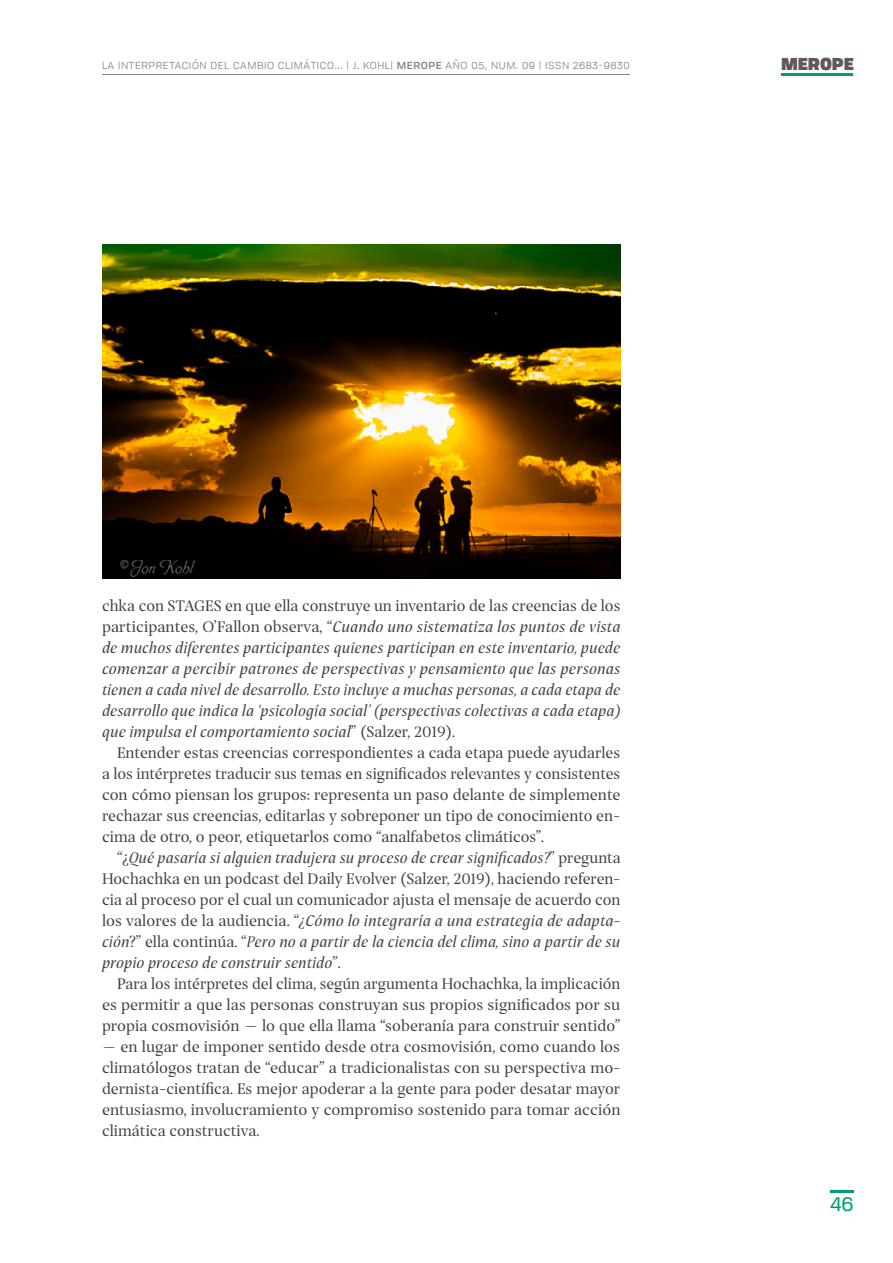
<style>
.page{position:relative;width:893px;height:1263px;background:#fff}
.page>*{position:absolute;margin:0;border:0;box-sizing:border-box;transform-origin:0 0}
.t1{font:19.5px "Tofino Personal";color:#009c77}
.t2{font:16.5px/21px "Prospectus M";color:#404040;text-align:justify}
.t3{font:italic 16.5px/21px "Prospectus M";color:#404040;text-align:justify}
.t4{font:900 16.5px "Tofino Personal";color:#62575b}
.t5{font:12px "Tofino Personal";letter-spacing:.05em;color:#878787}
.s1{font-weight:500}
.s2{font-style:normal}
.s3{font-style:italic}
</style>
<div class="page">
<hr style="left:830px;top:1190px;width:24px;height:2px;background:#009c77">
<hr style="left:782px;top:73px;width:71px;height:2px;background:#009c77">
<hr style="left:102px;top:74px;width:527px;height:1px;background:#878787">
<img style="left:102px;top:245px;width:518px;height:334px">
<p class="t5" style="left:102px;top:56px;width:529px">LA INTERPRETACIÓN DEL CAMBIO CLIMÁTICO... | J. KOHL| <span class="s1">merope</span> AÑO 05, NUM. 09 | ISSN 2683-9830</p>
<p class="t4" style="left:781px;top:49px;width:74px">MEROPE</p>
<p class="t3" style="left:102px;top:595px;width:520px"><span class="s2">chka con STAGES en que ella construye un inventario de las creencias de los participantes, O’Fallon observa, “</span>Cuando uno sistematiza los puntos de vista de muchos diferentes participantes quienes participan en este inventario, puede comenzar a percibir patrones de perspectivas y pensamiento que las personas tienen a cada nivel de desarrollo. Esto incluye a muchas personas, a cada etapa de desarrollo que indica la ‘psicología social’ (perspectivas colectivas a cada etapa) que impulsa el comportamiento social<span class="s2">” (Salzer, 2019).</span></p>
<p class="t2" style="left:102px;top:742px;width:520px;text-indent:15px">Entender estas creencias correspondientes a cada etapa puede ayudarles a los intérpretes traducir sus temas en significados relevantes y consistentes con cómo piensan los grupos: representa un paso delante de simplemente rechazar sus creencias, editarlas y sobreponer un tipo de conocimiento en&shy;cima de otro, o peor, etiquetarlos como “analfabetos climáticos”.</p>
<p class="t2" style="left:102px;top:847px;width:520px;text-indent:15px">“¿<span class="s3">Qué pasaría si alguien tradujera su proceso de crear significados?</span>” pregunta Hochachka en un podcast del Daily Evolver (Salzer, 2019), haciendo referen&shy;cia al proceso por el cual un comunicador ajusta el mensaje de acuerdo con los valores de la audiencia. “<span class="s3">¿Cómo lo integraría a una estrategia de adapta&shy;ción</span>?” ella continúa. “<span class="s3">Pero no a partir de la ciencia del clima, sino a partir de su propio proceso de construir sentido</span>”.</p>
<p class="t2" style="left:102px;top:973px;width:520px;text-indent:15px">Para los intérpretes del clima, según argumenta Hochachka, la implicación es permitir a que las personas construyan sus propios significados por su propia cosmovisión — lo que ella llama “soberanía para construir sentido”</p>
<p class="t2" style="left:102px;top:1036px;width:520px">— en lugar de imponer sentido desde otra cosmovisión, como cuando los climatólogos tratan de “educar” a tradicionalistas con su perspectiva mo&shy;dernista-científica. Es mejor apoderar a la gente para poder desatar mayor entusiasmo, involucramiento y compromiso sostenido para tomar acción climática constructiva.</p>
<p class="t1" style="left:830px;top:1189px;width:25px">46</p>
</div>
